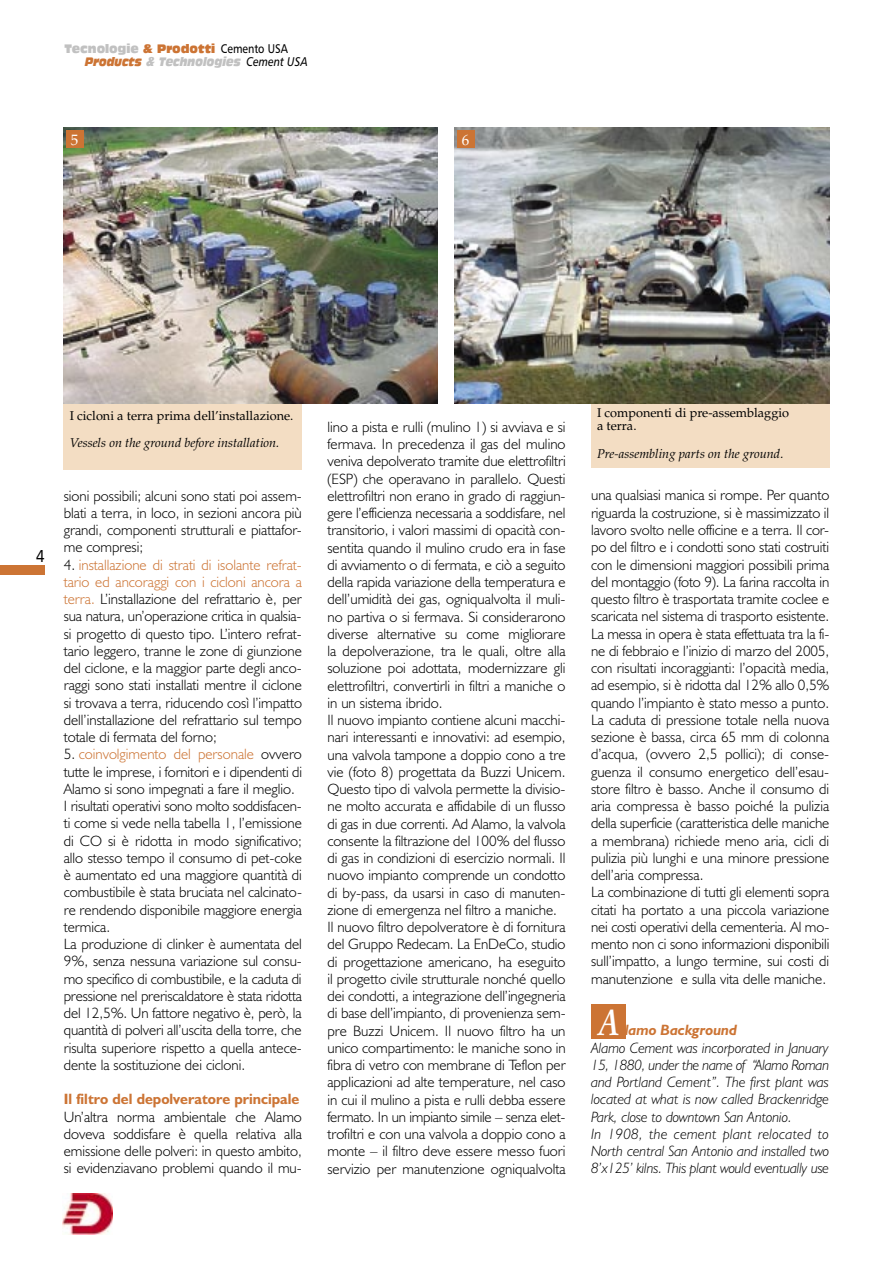
<style>
.page{position:relative;width:893px;height:1263px;background:#fff}
.page>*{position:absolute;margin:0;border:0;box-sizing:border-box;transform-origin:0 0}
.t1{font:italic 700 37.2px "Palatino";color:#fff;scale:.8 1}
.t2{font:17.25px "Humanist 777 BT Roman B";color:#000;scale:.85 1}
.t3{font:300 15px/17.2px "Humanist 521 BT";color:#000;text-align:justify}
.t4{font:italic 300 15px/17.2px "Humanist 521 BT";letter-spacing:-.005em;color:#000}
.t5{font:700 15px "Humanist 521 BT";color:#cc7434}
.t6{font:italic 700 15px "Humanist 521 BT";letter-spacing:-.01em;color:#cc7434}
.t7{font:15px "Palatino";color:#fff}
.t8{font:12.75px/13.5px "Palatino";color:#000}
.t9{font:italic 12.75px "Palatino";color:#000}
.t10{font:italic 12px/13.5px "Antique Olive Nord";color:#c1c1c1;scale:.75 1}
.s1{font-style:normal}
.s2{font-style:normal;color:#cc7434}
.s3{font-family:"Humanist 777 BT Roman B";font-style:normal;font-size:12.6px;color:#000}
.s4{color:#cc7434}
.s5{font-family:"Humanist 777 BT Italic B";font-style:normal;font-size:12.6px;color:#000}
</style>
<div class="page">
<div style="left:0;top:565px;width:44px;height:9px;background:#cc7434"></div>
<img style="left:63px;top:1193px;width:49px;height:41px">
<div style="left:591px;top:1005px;width:34px;height:34px;background:#cc7434"></div>
<div style="left:64px;top:404px;width:238px;height:65px;background:#f3ddc3"></div>
<img style="left:64px;top:128px;width:374px;height:276px">
<div style="left:591px;top:401px;width:238px;height:66px;background:#f3ddc3"></div>
<img style="left:455px;top:128px;width:374px;height:276px">
<div style="left:67px;top:131px;width:17px;height:17px;background:#cc7434"></div>
<div style="left:458px;top:131px;width:17px;height:17px;background:#cc7434"></div>
<p class="t10" style="left:85px;top:41px;width:298px;text-indent:-20px"><span class="s1">Tecnologie</span> <span class="s2">&amp; Prodotti</span> <span class="s3">Cemento USA<br></span><span class="s4">Products</span> &amp; Technologies <span class="s5">Cement USA</span></p>
<p class="t7" style="left:71px;top:131px;width:9px">5</p>
<p class="t7" style="left:462px;top:131px;width:9px">6</p>
<p class="t2" style="left:36px;top:545px;width:11px">4</p>
<p class="t8" style="left:70px;top:409px;width:225px">I cicloni a terra prima dell’installazione.</p>
<p class="t9" style="left:70px;top:435px;width:211px">Vessels on the ground before installation.</p>
<p class="t3" style="left:64px;top:486px;width:240px">sioni possibili; alcuni sono stati poi assem&shy;blati a terra, in loco, in sezioni ancora più grandi, componenti strutturali e piattafor&shy;me compresi;</p>
<p class="t3" style="left:64px;top:555px;width:240px">4. <span class="s4">installazione di strati di isolante refrat&shy;tario ed ancoraggi con i cicloni ancora a terra.</span> L’installazione del refrattario è, per sua natura, un’operazione critica in qualsia&shy;si progetto di questo tipo. L’intero refrat&shy;tario leggero, tranne le zone di giunzione del ciclone, e la maggior parte degli anco&shy;raggi sono stati installati mentre il ciclone si trovava a terra, riducendo così l’impatto dell’installazione del refrattario sul tempo totale di fermata del forno;</p>
<p class="t3" style="left:64px;top:745px;width:240px;text-align:left">5. <span class="s4">coinvolgimento del personale</span> ovvero tutte le imprese, i fornitori e i dipendenti di Alamo si sono impegnati a fare il meglio.<br>I risultati operativi sono molto soddisfacen&shy;ti come si vede nella tabella 1, l’emissione di CO si è ridotta in modo significativo; allo stesso tempo il consumo di pet-coke è aumentato ed una maggiore quantità di combustibile è stata bruciata nel calcinato&shy;re rendendo disponibile maggiore energia termica.<br>La produzione di clinker è aumentata del 9%, senza nessuna variazione sul consu&shy;mo specifico di combustibile, e la caduta di pressione nel preriscaldatore è stata ridotta del 12,5%. Un fattore negativo è, però, la quantità di polveri all’uscita della torre, che risulta superiore rispetto a quella antece&shy;dente la sostituzione dei cicloni.</p>
<p class="t5" style="left:64px;top:1090px;width:237px">Il filtro del depolveratore principale</p>
<p class="t3" style="left:64px;top:1107px;width:240px">Un’altra norma ambientale che Alamo doveva soddisfare è quella relativa alla emissione delle polveri: in questo ambito, si evidenziavano problemi quando il mu-</p>
<p class="t3" style="left:327px;top:418px;width:240px;text-align:left">lino a pista e rulli (mulino 1) si avviava e si fermava. In precedenza il gas del mulino veniva depolverato tramite due elettrofiltri (ESP) che operavano in parallelo. Questi elettrofiltri non erano in grado di raggiun&shy;gere l’efficienza necessaria a soddisfare, nel transitorio, i valori massimi di opacità con&shy;sentita quando il mulino crudo era in fase di avviamento o di fermata, e ciò a seguito della rapida variazione della temperatura e dell’umidità dei gas, ogniqualvolta il muli&shy;no partiva o si fermava. Si considerarono diverse alternative su come migliorare la depolverazione, tra le quali, oltre alla soluzione poi adottata, modernizzare gli elettrofiltri, convertirli in filtri a maniche o in un sistema ibrido.<br>Il nuovo impianto contiene alcuni macchi&shy;nari interessanti e innovativi: ad esempio, una valvola tampone a doppio cono a tre vie (foto 8) progettata da Buzzi Unicem.<br>Questo tipo di valvola permette la divisio&shy;ne molto accurata e affidabile di un flusso di gas in due correnti. Ad Alamo, la valvola consente la filtrazione del 100% del flusso di gas in condizioni di esercizio normali. Il nuovo impianto comprende un condotto di by-pass, da usarsi in caso di manuten&shy;zione di emergenza nel filtro a maniche.<br>Il nuovo filtro depolveratore è di fornitura del Gruppo Redecam. La EnDeCo, studio di progettazione americano, ha eseguito il progetto civile strutturale nonché quello dei condotti, a integrazione dell’ingegneria di base dell’impianto, di provenienza sem&shy;pre Buzzi Unicem. Il nuovo filtro ha un unico compartimento: le maniche sono in fibra di vetro con membrane di Teflon per applicazioni ad alte temperature, nel caso in cui il mulino a pista e rulli debba essere fermato. In un impianto simile – senza elet&shy;trofiltri e con una valvola a doppio cono a monte – il filtro deve essere messo fuori servizio per manutenzione ogniqualvolta</p>
<p class="t8" style="left:597px;top:406px;width:194px">I componenti di pre-assemblaggio a terra.</p>
<p class="t9" style="left:597px;top:446px;width:188px">Pre-assembling parts on the ground.</p>
<p class="t3" style="left:591px;top:486px;width:240px;text-align:left">una qualsiasi manica si rompe. Per quanto riguarda la costruzione, si è massimizzato il lavoro svolto nelle officine e a terra. Il cor&shy;po del filtro e i condotti sono stati costruiti con le dimensioni maggiori possibili prima del montaggio (foto 9). La farina raccolta in questo filtro è trasportata tramite coclee e scaricata nel sistema di trasporto esistente.<br>La messa in opera è stata effettuata tra la fi&shy;ne di febbraio e l’inizio di marzo del 2005, con risultati incoraggianti: l’opacità media, ad esempio, si è ridotta dal 12% allo 0,5% quando l’impianto è stato messo a punto.<br>La caduta di pressione totale nella nuova sezione è bassa, circa 65 mm di colonna d’acqua, (ovvero 2,5 pollici); di conse&shy;guenza il consumo energetico dell’esau&shy;store filtro è basso. Anche il consumo di aria compressa è basso poiché la pulizia della superficie (caratteristica delle maniche a membrana) richiede meno aria, cicli di pulizia più lunghi e una minore pressione dell’aria compressa.<br>La combinazione di tutti gli elementi sopra citati ha portato a una piccola variazione nei costi operativi della cementeria. Al mo&shy;mento non ci sono informazioni disponibili sull’impatto, a lungo termine, sui costi di manutenzione e sulla vita delle maniche.</p>
<h1 class="t1" style="left:598px;top:1001px;width:28px">A</h1>
<p class="t6" style="left:625px;top:1021px;width:113px">lamo Background</p>
<p class="t4" style="left:591px;top:1038px;width:240px">Alamo Cement was incorporated in January 15, 1880, under the name of “Alamo Roman and Portland Cement”. The first plant was located at what is now called Brackenridge Park, close to downtown San Antonio.<br>In 1908, the cement plant relocated to North central San Antonio and installed two 8’x125’ kilns. This plant would eventually use</p>
</div>
